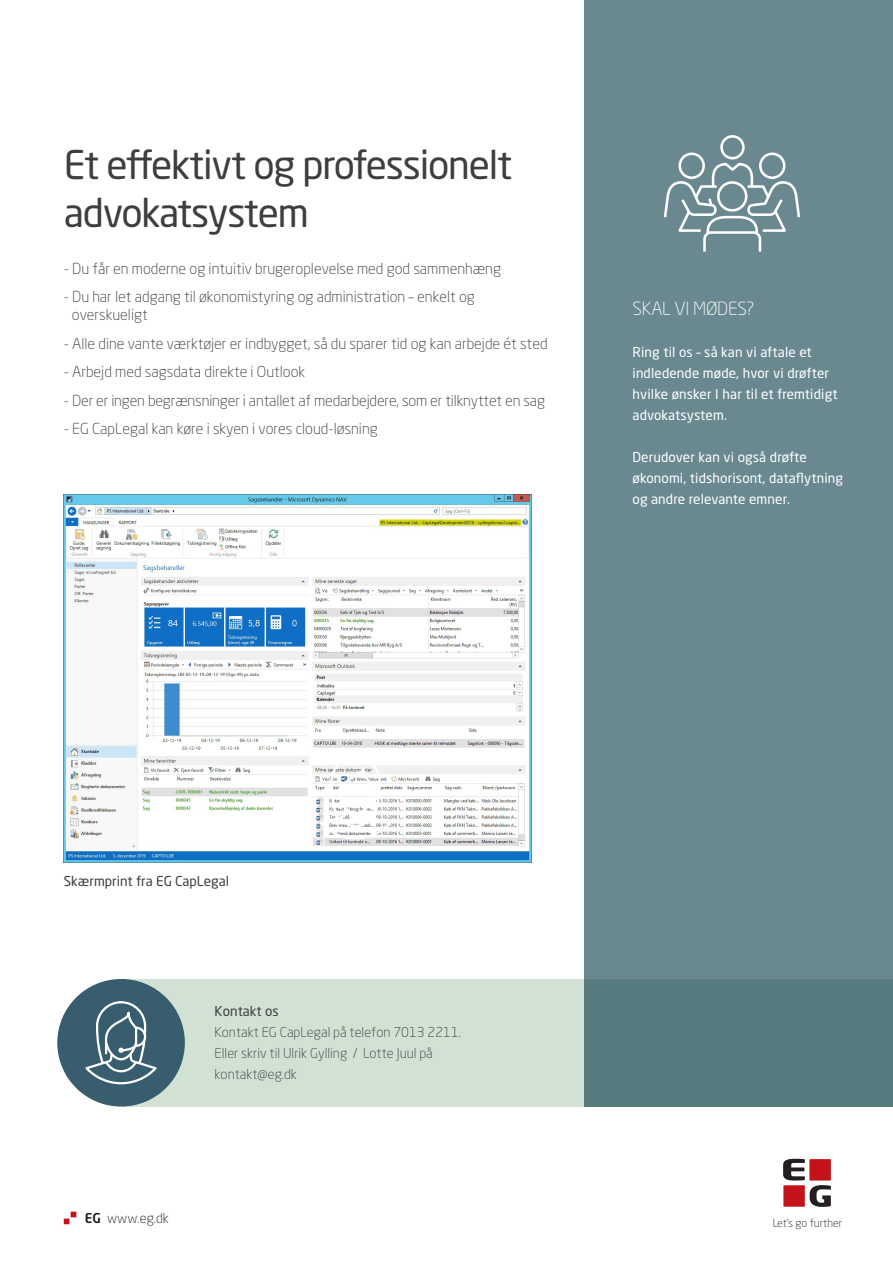
<style>
.page{position:relative;width:893px;height:1263px;background:#fff}
.page>*{position:absolute;margin:0;border:0;box-sizing:border-box;transform-origin:0 0}
.Overskrift{font:39px/48px "Neo Sans Std";letter-spacing:-.03em;color:#3e3e3f}
.Brødtekst{font:300 18px "Neo Sans Std";letter-spacing:-.01em;color:#fff}
.Brødtekst_Light{font:300 15px/18px "Neo Sans Std";color:#3e3e3f}
.Faktabox_white{font:13.5px/21px "Neo Sans Std";letter-spacing:.01em;color:#fff}
.t1{font:300 13.5px/21px "Neo Sans Std";color:#3e3e3f}
.Brødtekst-2{font:13.5px "Neo Sans Std";color:#3e3e3f}
.t2{font:300 13.5px "Neo Sans Std";color:#231f20}
.t3{font:300 11.1px "Neo Sans Std";color:#231f20}
.s1{font-weight:400}
.s2{font-weight:500}
</style>
<div class="page">
<div style="left:121px;top:979px;width:772px;height:127px;background:#d1e2d5"></div>
<div style="left:57px;top:979px;width:128px;height:127px;background:#375d6e;border-radius:50%"></div>
<div style="left:585px;top:0;width:308px;height:1106px;background:linear-gradient(to bottom,#6d8a93,#618389)"></div>
<svg style="left:64px;top:1211px;width:12px;height:13px"></svg>
<svg style="left:783px;top:1159px;width:48px;height:48px"></svg>
<img style="left:64px;top:494px;width:467px;height:369px">
<svg style="left:317px;top:755px;width:77px;height:88px"></svg>
<svg style="left:85px;top:1001px;width:72px;height:84px"></svg>
<div style="left:720px;top:135px;width:25px;height:24px;border:3px solid #fff;border-radius:50%"></div>
<svg style="left:662px;top:151px;width:140px;height:103px;background:#819ba1"></svg>
<p class="Overskrift" style="left:64px;top:140px;width:450px">Et effektivt og professionelt advokatsystem</p>
<p class="Brødtekst_Light" style="left:64px;top:259px;width:439px">- Du får en moderne og intuitiv brugeroplevelse med god sammenhæng</p>
<p class="Brødtekst_Light" style="left:72px;top:288px;width:405px;text-indent:-8px">- Du har let adgang til økonomistyring og administration – enkelt og overskueligt</p>
<p class="Brødtekst_Light" style="left:64px;top:334px;width:485px">- Alle dine vante værktøjer er indbygget, så du sparer tid og kan arbejde ét sted</p>
<p class="Brødtekst_Light" style="left:64px;top:363px;width:243px">- Arbejd med sagsdata direkte i Outlook</p>
<p class="Brødtekst_Light" style="left:64px;top:391px;width:483px">- Der er ingen begrænsninger i antallet af medarbejdere, som er tilknyttet en sag</p>
<p class="Brødtekst_Light" style="left:64px;top:420px;width:316px">- EG CapLegal kan køre i skyen i vores cloud-løsning</p>
<p class="Brødtekst" style="left:632px;top:298px;width:123px">SKAL VI MØDES?</p>
<p class="Faktabox_white" style="left:632px;top:341px;width:206px">Ring til os – så kan vi aftale et indledende møde, hvor vi drøfter hvilke ønsker I har til et fremtidigt advokatsystem.</p>
<p class="Faktabox_white" style="left:632px;top:446px;width:212px">Derudover kan vi også drøfte økonomi, tidshorisont, dataflytning og andre relevante emner.</p>
<p class="Brødtekst-2" style="left:64px;top:873px;width:167px">Skærmprint fra EG CapLegal</p>
<p class="t1" style="left:215px;top:1001px;width:248px"><span class="s1">Kontakt os<br></span>Kontakt EG CapLegal på telefon 7013 2211.<br>Eller skriv til Ulrik Gylling / Lotte Juul på kontakt@eg.dk</p>
<p class="t2" style="left:85px;top:1210px;width:86px"><span class="s2">EG</span> www.eg.dk</p>
<p class="t3" style="left:772px;top:1217px;width:72px">Let’s go further</p>
</div>
